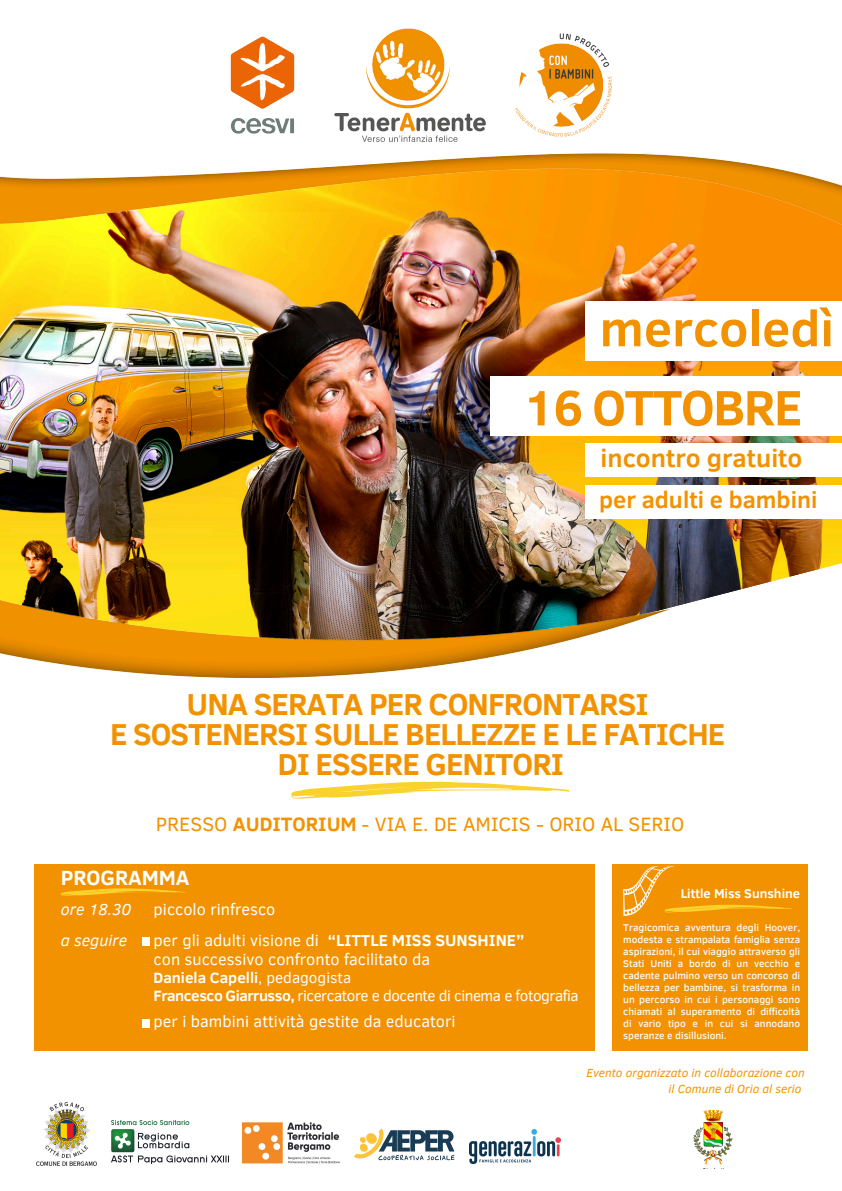
<style>
.page{position:relative;width:842px;height:1191px;background:#fff}
.page>*{position:absolute;margin:0;border:0;box-sizing:border-box;transform-origin:0 0}
.t1{font:700 50.7px "Clear Sans";letter-spacing:-.03em;color:#f39200}
.t2{font:700 50.7px "Clear Sans";color:#f39200}
.t3{font:700 31.1px/30.3px "Clear Sans";letter-spacing:-.03em;color:#f39200;text-align:center}
.t4{font:700 25.6px "Clear Sans";color:#f39200}
.t5{font:700 23.6px "Clear Sans";color:#f39200}
.t6{font:700 21px "Clear Sans";color:#fff}
.t7{font:19.9px "Clear Sans";color:#f39200}
.t8{font:16.3px "Clear Sans";color:#fff}
.t9{font:italic 16.3px "Clear Sans";color:#fff}
.t10{font:15.3px "Clear Sans";letter-spacing:-.03em;color:#fff}
.t11{font:700 15.3px "Clear Sans";color:#fff}
.t12{font:700 13px "Clear Sans";color:#fff}
.t13{font:italic 12px "Clear Sans";color:#f39200}
.t14{font:500 10px/12px "Clear Sans";color:#fff;text-align:justify}
.s1{font-weight:700}
.s2{font-weight:400}
</style>
<div class="page">
<img style="left:0;top:284px;width:842px;height:211px">
<img style="left:0;top:495px;width:842px;height:184px">
<div style="left:490px;top:376px;width:352px;height:59px;background:#fff"></div>
<div style="left:585px;top:301px;width:257px;height:59px;background:#fff"></div>
<div style="left:585px;top:484px;width:257px;height:34px;background:#fff"></div>
<img style="left:0;top:153px;width:842px;height:131px">
<img style="left:334px;top:28px;width:152px;height:114px">
<img style="left:230px;top:36px;width:65px;height:98px">
<img style="left:502px;top:33px;width:131px;height:128px">
<svg style="left:291px;top:781px;width:279px;height:17px"></svg>
<div style="left:34px;top:864px;width:560px;height:187px;background:#f39200"></div>
<div style="left:612px;top:864px;width:195px;height:187px;background:#f39200"></div>
<svg style="left:61px;top:888px;width:125px;height:7px"></svg>
<div style="left:142px;top:936px;width:8px;height:9px;background:#fff"></div>
<div style="left:142px;top:1019px;width:8px;height:8px;background:#fff"></div>
<svg style="left:623px;top:865px;width:169px;height:50px"></svg>
<img style="left:469px;top:1129px;width:92px;height:34px">
<img style="left:243px;top:1122px;width:96px;height:41px">
<img style="left:111px;top:1120px;width:117px;height:43px">
<img style="left:36px;top:1102px;width:61px;height:63px">
<img style="left:354px;top:1128px;width:101px;height:33px">
<div style="left:585px;top:443px;width:257px;height:33px;background:#fff"></div>
<img style="left:693px;top:1110px;width:40px;height:58px">
<p class="t2" style="left:600px;top:291px;width:236px">mercoledì</p>
<p class="t1" style="left:523px;top:371px;width:281px">16 OTTOBRE</p>
<p class="t4" style="left:601px;top:439px;width:203px">incontro gratuito</p>
<p class="t5" style="left:599px;top:482px;width:220px">per adulti e bambini</p>
<p class="t3" style="left:110px;top:687px;width:617px">UNA SERATA PER CONFRONTARSI<br>E SOSTENERSI SULLE BELLEZZE E LE FATICHE<br>DI ESSERE GENITORI</p>
<h3 class="t7" style="left:156px;top:810px;width:530px">PRESSO <span class="s1">AUDITORIUM</span> - VIA E. DE AMICIS - ORIO AL SERIO</h3>
<p class="t6" style="left:61px;top:861px;width:130px">PROGRAMMA</p>
<p class="t8" style="left:154px;top:897px;width:123px">piccolo rinfresco</p>
<h1 class="t9" style="left:61px;top:897px;width:72px">ore 18.30</h1>
<h4 class="t9" style="left:61px;top:928px;width:68px">a seguire</h4>
<h3 class="t8" style="left:154px;top:928px;width:372px">per gli adulti visione di <span class="s1">“LITTLE MISS SUNSHINE”</span></h3>
<p class="t8" style="left:154px;top:947px;width:278px">con successivo confronto facilitato da</p>
<h5 class="t11" style="left:154px;top:966px;width:199px">Daniela Capelli<span class="s2">, pedagogista</span></h5>
<p class="t10" style="left:154px;top:984px;width:426px"><span class="s1">Francesco Giarrusso,</span> ricercatore e docente di cinema e fotografia</p>
<p class="t8" style="left:154px;top:1009px;width:303px">per i bambini attività gestite da educatori</p>
<h4 class="t12" style="left:681px;top:883px;width:121px">Little Miss Sunshine</h4>
<p class="t14" style="left:623px;top:920px;width:178px">Tragicomica avventura degli Hoover, modesta e strampalata famiglia senza aspirazioni, il cui viaggio attraverso gli Stati Uniti a bordo di un vecchio e cadente pulmino verso un concorso di bellezza per bambine, si trasforma in un percorso in cui i personaggi sono chiamati al superamento di difficoltà di vario tipo e in cui si annodano speranze e disillusioni.</p>
<p class="t13" style="left:586px;top:1063px;width:220px">Evento organizzato in collaborazione con</p>
<p class="t13" style="left:669px;top:1080px;width:135px">il Comune di Orio al serio</p>
</div>
